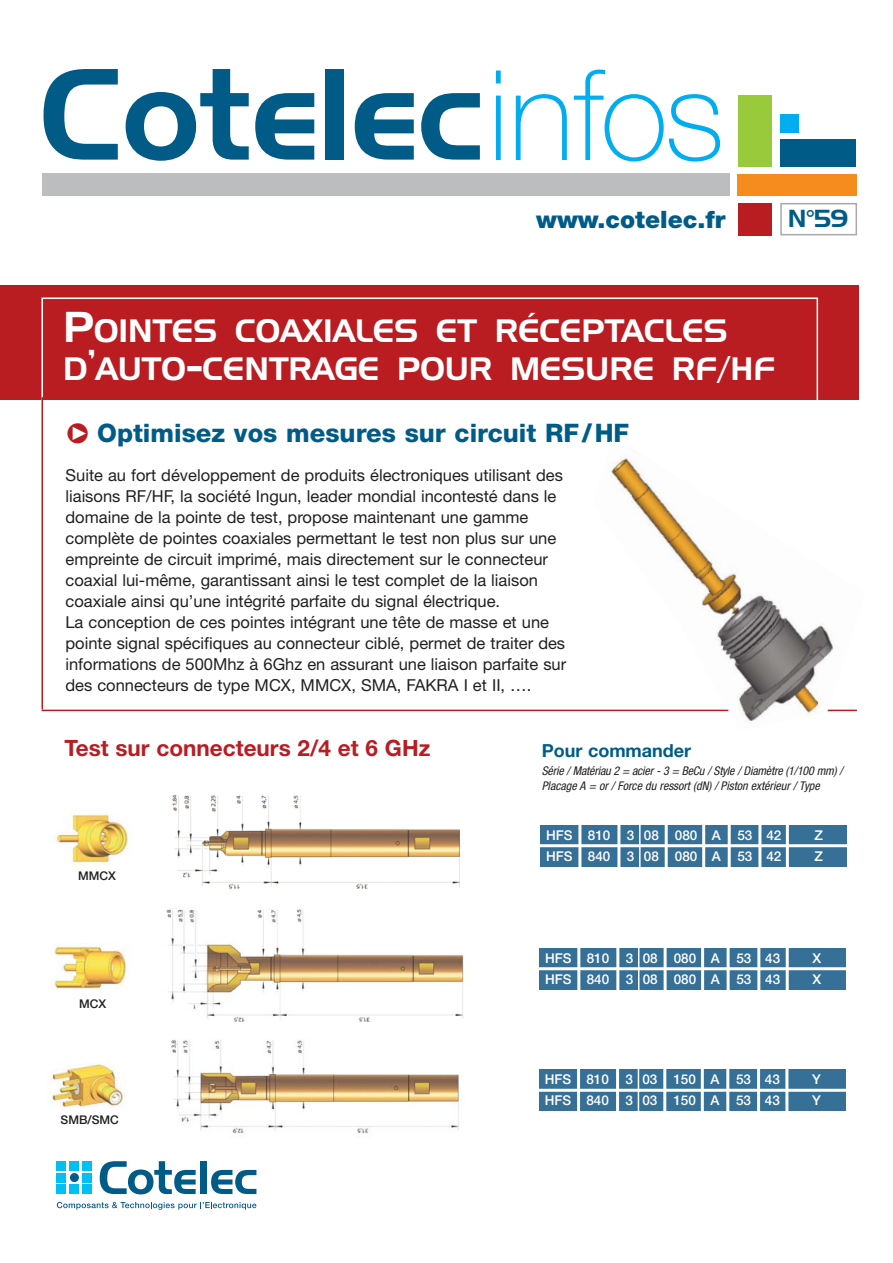
<style>
.page{position:relative;width:893px;height:1263px;background:#fff}
.page>*{position:absolute;margin:0;border:0;box-sizing:border-box;transform-origin:0 0}
.t1{font:126.15px "Handel Gothic BT";color:#005c87}
.t2{font:31.5px/37.5px "Handel Gothic BT";color:#fff}
.t3{font:800 25.5px "Helvetica Neue LT";color:#005c87}
.t4{font:900 24px "Helvetica Neue LT";color:#005c87}
.t5{font:24px "Handel Gothic BT";color:#005c87}
.t6{font:700 22.5px "Helvetica Neue LT";color:#b91d22}
.t7{font:700 18px "Helvetica Neue LT";color:#005c87}
.t8{font:16.5px/21px "Helvetica Neue LT";color:#231f20}
.t9{font:500 13.5px "Helvetica Neue LT";color:#fff}
.t10{font:italic condensed 12px/14.4px "Helvetica Neue LT";letter-spacing:-.005em;color:#231f20}
.t11{font:500 12px "Helvetica Neue LT";color:#231f20}
.s1{font-family:"Helvetica Neue LT";font-weight:100;font-size:125.25px;color:#00adef}
.s2{font-size:42px}
.s3{font-size:33px}
.s4{color:#b91d22}
</style>
<div class="page">
<div style="left:540px;top:825px;width:306px;height:42px;background:#367097"></div>
<div style="left:0;top:286px;width:859px;height:114px;background:#b91d22"></div>
<div style="left:738px;top:174px;width:119px;height:22px;background:#f68b1e"></div>
<div style="left:43px;top:174px;width:687px;height:22px;background:#bbbdbf"></div>
<div style="left:780px;top:139px;width:76px;height:27px;background:#005c87"></div>
<div style="left:738px;top:203px;width:33px;height:32px;background:#b91d22"></div>
<div style="left:780px;top:203px;width:77px;height:32px;border:2px solid #a7a9ac"></div>
<div style="left:42px;top:297px;width:776px;height:128px;border:2px solid #fff"></div>
<hr style="left:42px;top:397px;width:1px;height:312px;background:#b91d22">
<hr style="left:42px;top:710px;width:815px;height:1px;background:#b91d22">
<div style="left:780px;top:114px;width:19px;height:18px;background:#00adef"></div>
<div style="left:738px;top:96px;width:33px;height:71px;background:#99ca3c"></div>
<svg style="left:57px;top:1202px;width:199px;height:8px"></svg>
<div style="left:70px;top:1184px;width:9px;height:10px;background:#00c0f3"></div>
<div style="left:57px;top:1184px;width:9px;height:10px;background:#00c0f3"></div>
<div style="left:83px;top:1173px;width:9px;height:9px;background:#00c0f3"></div>
<div style="left:83px;top:1184px;width:9px;height:9px;background:#00c0f3"></div>
<div style="left:70px;top:1173px;width:9px;height:9px;background:#005c87;border-radius:50%"></div>
<div style="left:57px;top:1173px;width:9px;height:9px;background:#00c0f3"></div>
<div style="left:83px;top:1161px;width:9px;height:10px;background:#00c0f3"></div>
<div style="left:70px;top:1161px;width:9px;height:10px;background:#00c0f3"></div>
<div style="left:57px;top:1161px;width:9px;height:10px;background:#00c0f3"></div>
<svg style="left:100px;top:1161px;width:96px;height:33px"></svg>
<div style="left:200px;top:1161px;width:7px;height:33px;background:#005c87"></div>
<svg style="left:211px;top:1170px;width:45px;height:24px"></svg>
<img style="left:172px;top:794px;width:288px;height:96px">
<img style="left:166px;top:908px;width:298px;height:114px">
<img style="left:171px;top:1040px;width:289px;height:94px">
<hr style="left:578px;top:816px;width:3px;height:70px;background:#fff">
<hr style="left:536px;top:844px;width:317px;height:3px;background:#fff">
<hr style="left:617px;top:815px;width:3px;height:71px;background:#fff">
<hr style="left:665px;top:818px;width:3px;height:71px;background:#fff">
<hr style="left:702px;top:819px;width:3px;height:70px;background:#fff">
<hr style="left:728px;top:814px;width:3px;height:71px;background:#fff">
<hr style="left:758px;top:820px;width:3px;height:71px;background:#fff">
<hr style="left:639px;top:818px;width:2px;height:60px;background:#fff">
<div style="left:539px;top:948px;width:307px;height:42px;background:#367097"></div>
<hr style="left:577px;top:939px;width:3px;height:70px;background:#fff">
<hr style="left:535px;top:967px;width:321px;height:3px;background:#fff">
<hr style="left:616px;top:938px;width:3px;height:71px;background:#fff">
<hr style="left:664px;top:941px;width:3px;height:71px;background:#fff">
<hr style="left:701px;top:942px;width:3px;height:70px;background:#fff">
<hr style="left:727px;top:937px;width:3px;height:71px;background:#fff">
<hr style="left:757px;top:943px;width:3px;height:71px;background:#fff">
<hr style="left:786px;top:938px;width:3px;height:70px;background:#fff">
<hr style="left:786px;top:814px;width:3px;height:71px;background:#fff">
<hr style="left:638px;top:941px;width:1px;height:60px;background:#fff">
<div style="left:539px;top:1069px;width:306px;height:42px;background:#367097"></div>
<hr style="left:577px;top:1060px;width:3px;height:71px;background:#fff">
<hr style="left:534px;top:1089px;width:322px;height:3px;background:#fff">
<hr style="left:616px;top:1059px;width:3px;height:71px;background:#fff">
<hr style="left:663px;top:1062px;width:3px;height:71px;background:#fff">
<hr style="left:701px;top:1063px;width:3px;height:71px;background:#fff">
<hr style="left:726px;top:1059px;width:3px;height:70px;background:#fff">
<hr style="left:757px;top:1064px;width:3px;height:71px;background:#fff">
<hr style="left:785px;top:1059px;width:3px;height:71px;background:#fff">
<hr style="left:638px;top:1063px;width:1px;height:60px;background:#fff">
<img style="left:56px;top:814px;width:72px;height:51px">
<img style="left:53px;top:943px;width:74px;height:46px">
<img style="left:45px;top:1062px;width:80px;height:46px">
<img style="left:593px;top:457px;width:264px;height:264px">
<h1 class="t1" style="left:40px;top:69px;width:686px">Cotelec<span class="s1">infos</span></h1>
<h3 class="t4" style="left:536px;top:211px;width:191px">www.cotelec.fr</h3>
<h3 class="t5" style="left:788px;top:209px;width:62px">N°59</h3>
<h2 class="t2" style="left:63px;top:315px;width:713px"><span class="s2">P</span>OINTES COAXIALES ET RÉCEPTACLES<br>D<span class="s2">’</span>AUTO<span class="s2">-</span>CENTRAGE POUR MESURE RF<span class="s3">/</span>HF</h2>
<h3 class="t3" style="left:65px;top:424px;width:566px"><span class="s4">❑</span> Optimisez vos mesures sur circuit RF/HF</h3>
<p class="t8" style="left:65px;top:466px;width:502px">Suite au fort développement de produits électroniques utilisant des liaisons RF/HF, la société Ingun, leader mondial incontesté dans le domaine de la pointe de test, propose maintenant une gamme complète de pointes coaxiales permettant le test non plus sur une empreinte de circuit imprimé, mais directement sur le connecteur coaxial lui-même, garantissant ainsi le test complet de la liaison coaxiale ainsi qu’une intégrité parfaite du signal électrique.<br>La conception de ces pointes intégrant une tête de masse et une pointe signal spécifiques au connecteur ciblé, permet de traiter des informations de 500Mhz à 6Ghz en assurant une liaison parfaite sur des connecteurs de type MCX, MMCX, SMA, FAKRA I et II, ….</p>
<h3 class="t6" style="left:64px;top:740px;width:367px">Test sur connecteurs 2/4 et 6 GHz</h3>
<p class="t11" style="left:78px;top:872px;width:39px">MMCX</p>
<p class="t11" style="left:79px;top:999px;width:29px">MCX</p>
<p class="t11" style="left:61px;top:1116px;width:60px">SMB/SMC</p>
<p class="t7" style="left:542px;top:744px;width:151px">Pour commander</p>
<p class="t10" style="left:542px;top:765px;width:303px">Série / Matériau 2 = acier - 3 = BeCu / Style / Diamètre (1/100 mm) /<br>Placage A = or / Force du ressort (dN) / Piston extérieur / Type</p>
<p class="t9" style="left:546px;top:830px;width:237px">HFS 810 3 08 080 A 53 42</p>
<p class="t9" style="left:814px;top:830px;width:10px">Z</p>
<p class="t9" style="left:546px;top:851px;width:237px">HFS 840 3 08 080 A 53 42</p>
<p class="t9" style="left:814px;top:851px;width:10px">Z</p>
<p class="t9" style="left:545px;top:953px;width:237px">HFS 810 3 08 080 A 53 43</p>
<p class="t9" style="left:812px;top:953px;width:10px">X</p>
<p class="t9" style="left:545px;top:974px;width:237px">HFS 840 3 08 080 A 53 43</p>
<p class="t9" style="left:812px;top:974px;width:10px">X</p>
<p class="t9" style="left:545px;top:1074px;width:237px">HFS 810 3 03 150 A 53 43</p>
<p class="t9" style="left:812px;top:1074px;width:10px">Y</p>
<p class="t9" style="left:545px;top:1096px;width:237px">HFS 840 3 03 150 A 53 43</p>
<p class="t9" style="left:812px;top:1096px;width:10px">Y</p>
</div>
